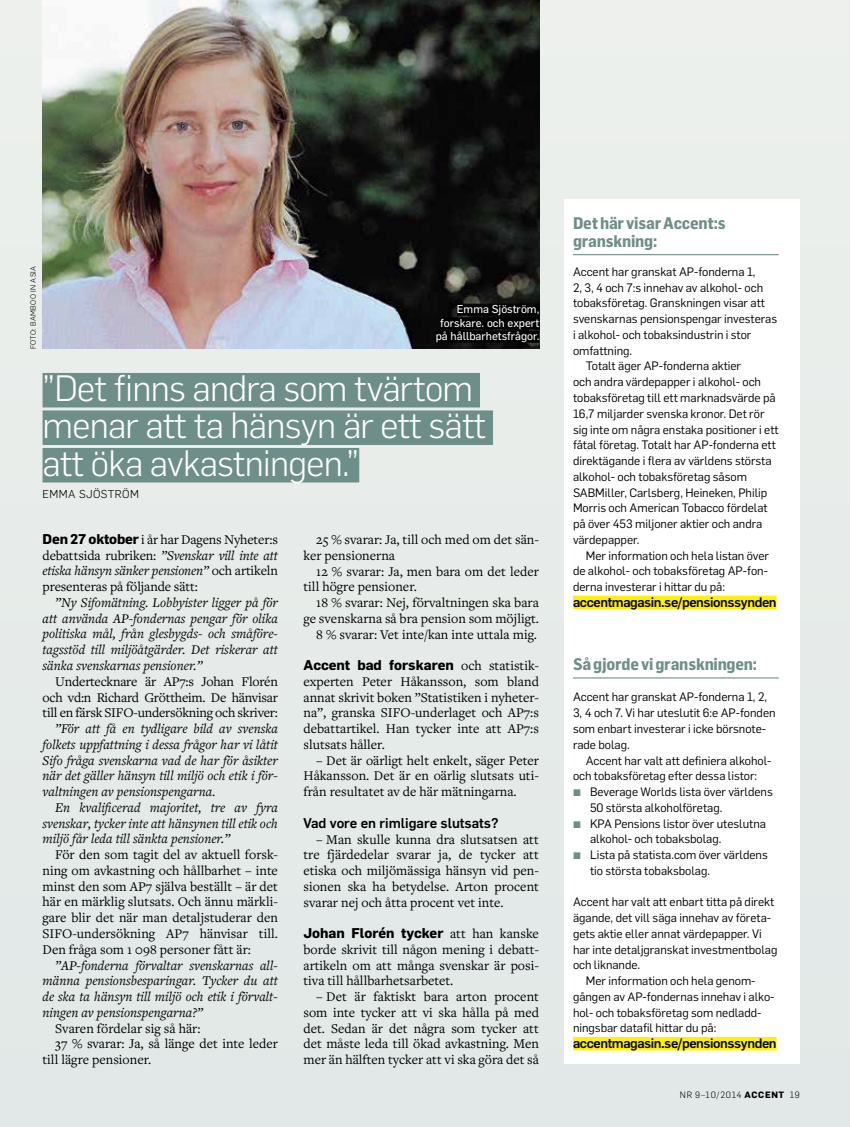
<style>
.page{position:relative;width:851px;height:1127px;background:#fff}
.page>*{position:absolute;margin:0;border:0;box-sizing:border-box;transform-origin:0 0}
.t1{font:300 36px/37.5px "Flama";letter-spacing:-.02em;color:#fff}
.t2{font:700 16.5px/18px "Flama Semicondensed";letter-spacing:-.015em;color:#6e8f89}
.t3{font:13.8px/15.8px "Freight Text Pro";color:#000;text-align:justify}
.t4{font:italic 13.8px/15.8px "Freight Text Pro";color:#000;text-align:justify}
.t5{font:700 13.8px "Flama";color:#000}
.t6{font:500 13.8px "Flama";color:#000}
.t7{font:500 13.5px "Flama";letter-spacing:-.03em;color:#000}
.t8{font:12px/15.8px "Flama";color:#000}
.t9{font:11.25px/13.5px "Flama Basic";color:#fff;text-align:right}
.t10{font:300 11.25px "Flama";letter-spacing:.04em;color:#000}
.t11{font:300 9px "Flama";letter-spacing:.075em;color:#000}
.t12{font:300 7.5px "Flama";letter-spacing:.04em;color:#000}
.s1{font-family:"Flama";font-weight:700}
.s2{font-style:italic}
.s3{font-family:"Freight Text Pro";font-weight:400}
.s4{color:#6e8f89}
.s5{font-weight:700}
</style>
<div class="page">
<div style="left:0;top:0;width:849px;height:1127px;background:#e5ebe9"></div>
<img style="left:43px;top:0;width:496px;height:349px">
<div style="left:564px;top:200px;width:235px;height:864px;background:#fff"></div>
<hr style="left:573px;top:254px;width:205px;height:1px;background:#6e8f89">
<div style="left:573px;top:596px;width:203px;height:13px;background:#fff200"></div>
<hr style="left:573px;top:677px;width:205px;height:1px;background:#6e8f89">
<div style="left:573px;top:1037px;width:203px;height:13px;background:#fff200"></div>
<div style="left:43px;top:373px;width:437px;height:34px;background:#6e8f89"></div>
<div style="left:43px;top:410px;width:450px;height:35px;background:#6e8f89"></div>
<div style="left:43px;top:448px;width:316px;height:34px;background:#6e8f89"></div>
<div style="left:457px;top:304px;width:82px;height:12px;background:#000"></div>
<div style="left:440px;top:317px;width:99px;height:12px;background:#000"></div>
<div style="left:435px;top:331px;width:104px;height:12px;background:#000"></div>
<p class="t12" style="left:28px;top:349px;width:85px;rotate:-90deg">FOTO: BAMBOO IN ASIA</p>
<p class="t9" style="left:435px;top:302px;width:105px">Emma Sjöström, forskare. och expert på hållbarhetsfrågor.</p>
<h1 class="t1" style="left:43px;top:367px;width:445px">”Det finns andra som tvärtom menar att ta hänsyn är ett sätt att öka avkastningen.”</h1>
<p class="t10" style="left:43px;top:486px;width:98px">EMMA SJÖSTRÖM</p>
<p class="t3" style="left:43px;top:531px;width:237px"><span class="s1">Den 27 oktober</span> i år har Dagens Nyheter:s debattsida rubriken: <span class="s2">”Svenskar vill inte att etiska hänsyn sänker pensionen”</span> och artikeln presenteras på följande sätt:</p>
<p class="t4" style="left:43px;top:594px;width:237px;text-indent:13px">”Ny Sifomätning. Lobbyister ligger på för att använda AP-fondernas pengar för olika politiska mål, från glesbygds- och småföre&shy;tagsstöd till miljöåtgärder. Det riskerar att sänka svenskarnas pensioner.”</p>
<p class="t3" style="left:43px;top:673px;width:237px;text-indent:13px">Undertecknare är AP7:s Johan Florén och vd:n Richard Gröttheim. De hänvisar till en färsk SIFO-undersökning och skriver:</p>
<p class="t4" style="left:43px;top:720px;width:237px;text-indent:13px">”För att få en tydligare bild av svenska folkets uppfattning i dessa frågor har vi låtit Sifo fråga svenskarna vad de har för åsikter när det gäller hänsyn till miljö och etik i för&shy;valtningen av pensionspengarna.</p>
<p class="t4" style="left:43px;top:799px;width:237px;text-indent:13px">En kvalificerad majoritet, tre av fyra svenskar, tycker inte att hänsynen till etik och miljö får leda till sänkta pensioner.”</p>
<p class="t3" style="left:43px;top:846px;width:237px;text-indent:13px">För den som tagit del av aktuell forsk&shy;ning om avkastning och hållbarhet – inte minst den som AP7 själva beställt – är det här en märklig slutsats. Och ännu märkli&shy;gare blir det när man detaljstuderar den SIFO-undersökning AP7 hänvisar till.<br>Den fråga som 1 098 personer fått är:</p>
<p class="t4" style="left:43px;top:957px;width:237px;text-indent:13px">”AP-fonderna förvaltar svenskarnas all&shy;männa pensionsbesparingar. Tycker du att de ska ta hänsyn till miljö och etik i förvalt&shy;ningen av pensionspengarna?”</p>
<p class="t3" style="left:55px;top:1020px;width:147px">Svaren fördelar sig så här:</p>
<p class="t3" style="left:55px;top:1035px;width:224px">37 % svarar: Ja, så länge det inte leder</p>
<p class="t3" style="left:43px;top:1051px;width:110px">till lägre pensioner.</p>
<p class="t3" style="left:303px;top:531px;width:237px;text-indent:13px">25 % svarar: Ja, till och med om det sän&shy;ker pensionerna</p>
<p class="t3" style="left:303px;top:563px;width:237px;text-indent:13px">12 % svarar: Ja, men bara om det leder till högre pensioner.</p>
<p class="t3" style="left:303px;top:594px;width:237px;text-align:right">18 % svarar: Nej, förvaltningen ska bara ge svenskarna så bra pension som möjligt.<br>8 % svarar: Vet inte/kan inte uttala mig.</p>
<p class="t5" style="left:303px;top:655px;width:237px">Accent bad forskaren <span class="s3">och statistik-</span></p>
<p class="t3" style="left:303px;top:673px;width:237px">experten Peter Håkansson, som bland annat skrivit boken ”Statistiken i nyheter&shy;na”, granska SIFO-underlaget och AP7:s debattartikel. Han tycker inte att AP7:s slutsats håller.</p>
<p class="t3" style="left:303px;top:752px;width:237px;text-indent:13px">– Det är oärligt helt enkelt, säger Peter Håkansson. Det är en oärlig slutsats uti&shy;från resultatet av de här mätningarna.</p>
<p class="t6" style="left:303px;top:813px;width:196px">Vad vore en rimligare slutsats?</p>
<p class="t3" style="left:303px;top:831px;width:237px;text-indent:13px">– Man skulle kunna dra slutsatsen att tre fjärdedelar svarar ja, de tycker att etiska och miljömässiga hänsyn vid pen&shy;sionen ska ha betydelse. Arton procent svarar nej och åtta procent vet inte.</p>
<p class="t5" style="left:303px;top:923px;width:237px">Johan Florén tycker <span class="s3">att han kanske</span></p>
<p class="t3" style="left:303px;top:941px;width:237px">borde skrivit till någon mening i debatt&shy;artikeln om att många svenskar är posi&shy;tiva till hållbarhetsarbetet.</p>
<p class="t3" style="left:303px;top:988px;width:237px;text-indent:13px">– Det är faktiskt bara arton procent som inte tycker att vi ska hålla på med det. Sedan är det några som tycker att det måste leda till ökad avkastning. Men mer än hälften tycker att vi ska göra det så</p>
<p class="t2" style="left:573px;top:213px;width:154px">Det här visar Accent:s granskning:</p>
<p class="t8" style="left:573px;top:263px;width:184px">Accent har granskat AP-fonderna 1,</p>
<p class="t8" style="left:573px;top:279px;width:192px">2, 3, 4 och 7:s innehav av alkohol- och</p>
<p class="t8" style="left:573px;top:295px;width:193px">tobaksföretag. Granskningen visar att</p>
<p class="t8" style="left:573px;top:310px;width:205px">svenskarnas pensionspengar investeras</p>
<p class="t8" style="left:573px;top:326px;width:180px">i alkohol- och tobaksindustrin i stor</p>
<p class="t8" style="left:573px;top:342px;width:61px">omfattning.</p>
<p class="t8" style="left:585px;top:358px;width:157px">Totalt äger AP-fonderna aktier</p>
<p class="t8" style="left:573px;top:373px;width:189px">och andra värdepapper i alkohol- och</p>
<p class="t8" style="left:573px;top:389px;width:204px">tobaksföretag till ett marknadsvärde på</p>
<p class="t8" style="left:573px;top:405px;width:193px">16,7 miljarder svenska kronor. Det rör</p>
<p class="t8" style="left:573px;top:421px;width:207px">sig inte om några enstaka positioner i ett</p>
<p class="t8" style="left:573px;top:436px;width:204px">fåtal företag. Totalt har AP-fonderna ett</p>
<p class="t8" style="left:573px;top:452px;width:200px">direktägande i flera av världens största</p>
<p class="t8" style="left:573px;top:468px;width:175px">alkohol- och tobaksföretag såsom</p>
<p class="t8" style="left:573px;top:484px;width:196px">SABMiller, Carlsberg, Heineken, Philip</p>
<p class="t8" style="left:573px;top:499px;width:196px">Morris och American Tobacco fördelat</p>
<p class="t8" style="left:573px;top:515px;width:191px">på över 453 miljoner aktier och andra</p>
<p class="t8" style="left:573px;top:531px;width:68px">värdepapper.</p>
<p class="t8" style="left:585px;top:547px;width:185px">Mer information och hela listan över</p>
<p class="t8" style="left:573px;top:562px;width:196px">de alkohol- och tobaksföretag AP-fon-</p>
<p class="t8" style="left:573px;top:578px;width:153px">derna investerar i hittar du på:</p>
<p class="t7" style="left:573px;top:592px;width:205px">accentmagasin.se/pensionssynden</p>
<p class="t2" style="left:573px;top:654px;width:185px">Så gjorde vi granskningen:</p>
<p class="t8" style="left:573px;top:688px;width:204px">Accent har granskat AP-fonderna 1, 2,<br>3, 4 och 7. Vi har uteslutit 6:e AP-fonden som enbart investerar i icke börsnote&shy;rade bolag.</p>
<p class="t8" style="left:573px;top:751px;width:200px;text-indent:13px">Accent har valt att definiera alkohol&shy;och tobaksföretag efter dessa listor:</p>
<p class="t8" style="left:590px;top:783px;width:184px;text-indent:-17px"><span class="s4">▪</span> Beverage Worlds lista över världens<br>50 största alkoholföretag.</p>
<p class="t8" style="left:590px;top:815px;width:177px;text-indent:-17px"><span class="s4">▪</span> KPA Pensions listor över uteslutna alkohol- och tobaksbolag.</p>
<p class="t8" style="left:590px;top:846px;width:179px;text-indent:-17px"><span class="s4">▪</span> Lista på statista.com över världens tio största tobaksbolag.</p>
<p class="t8" style="left:573px;top:893px;width:203px">Accent har valt att enbart titta på direkt</p>
<p class="t8" style="left:573px;top:909px;width:200px">ägande, det vill säga innehav av företa-</p>
<p class="t8" style="left:573px;top:925px;width:190px">gets aktie eller annat värdepapper. Vi</p>
<p class="t8" style="left:573px;top:941px;width:206px">har inte detaljgranskat investmentbolag</p>
<p class="t8" style="left:573px;top:956px;width:69px">och liknande.</p>
<p class="t8" style="left:585px;top:972px;width:171px">Mer information och hela genom-</p>
<p class="t8" style="left:573px;top:988px;width:203px">gången av AP-fondernas innehav i alko-</p>
<p class="t8" style="left:573px;top:1004px;width:190px">hol- och tobaksföretag som nedladd-</p>
<p class="t8" style="left:573px;top:1019px;width:145px">ningsbar datafil hittar du på:</p>
<p class="t7" style="left:573px;top:1033px;width:205px">accentmagasin.se/pensionssynden</p>
<p class="t11" style="left:679px;top:1088px;width:121px">NR 9–10/2014 <span class="s5">ACCENT</span> 19</p>
</div>
